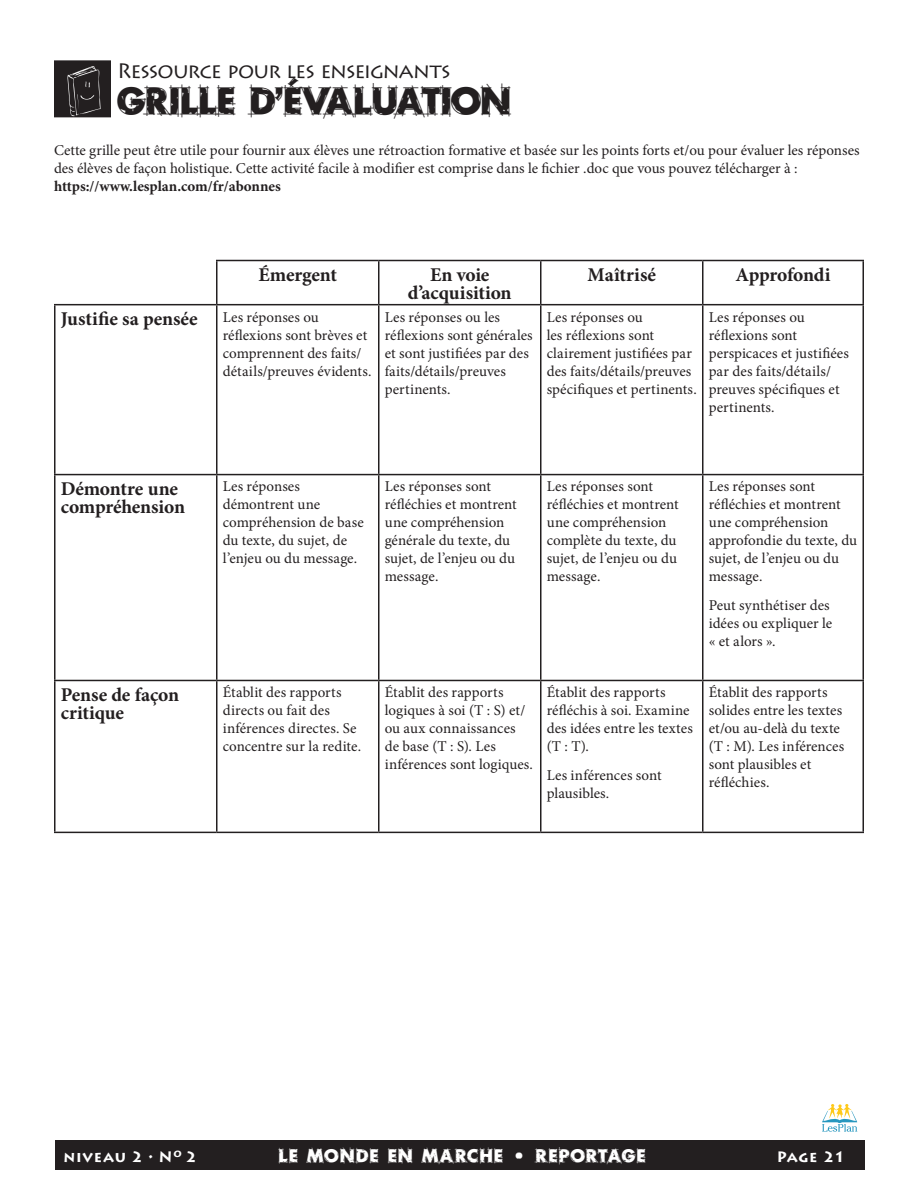
<style>
.page{position:relative;width:918px;height:1188px;background:#fff}
.page>*{position:absolute;margin:0;border:0;box-sizing:border-box;transform-origin:0 0}
.Headline_w_header{font:37.5px "Rough Draft";letter-spacing:-.025em;color:#231f20}
.Headline_w_header-2{font:21px "Lithos Pro";letter-spacing:-.05em;color:#231f20}
.Text_basic{font:700 19.5px/18px "Minion Pro";letter-spacing:-.015em;color:#231f20}
.t1{font:18px "Rough Draft";letter-spacing:.055em;color:#fff}
.Text_basic-2{font:15px/18px "Minion Pro";color:#231f20}
.t2{font:700 15px "Lithos Pro";letter-spacing:.045em;color:#fff}
.s1{font-weight:700}
</style>
<div class="page">
<hr style="left:216px;top:260px;width:163px;height:1px;background:#231f20">
<hr style="left:216px;top:261px;width:2px;height:43px;background:#231f20">
<hr style="left:379px;top:260px;width:162px;height:1px;background:#231f20">
<hr style="left:378px;top:261px;width:2px;height:43px;background:#231f20">
<hr style="left:541px;top:260px;width:162px;height:1px;background:#231f20">
<hr style="left:540px;top:261px;width:2px;height:43px;background:#231f20">
<hr style="left:703px;top:260px;width:161px;height:1px;background:#231f20">
<hr style="left:702px;top:261px;width:2px;height:43px;background:#231f20">
<hr style="left:862px;top:261px;width:2px;height:43px;background:#231f20">
<hr style="left:54px;top:304px;width:163px;height:1px;background:#231f20">
<hr style="left:54px;top:305px;width:2px;height:169px;background:#231f20">
<hr style="left:217px;top:304px;width:162px;height:1px;background:#231f20">
<hr style="left:216px;top:305px;width:2px;height:169px;background:#231f20">
<hr style="left:379px;top:304px;width:162px;height:1px;background:#231f20">
<hr style="left:378px;top:305px;width:2px;height:169px;background:#231f20">
<hr style="left:541px;top:304px;width:162px;height:1px;background:#231f20">
<hr style="left:540px;top:305px;width:2px;height:169px;background:#231f20">
<hr style="left:703px;top:304px;width:161px;height:1px;background:#231f20">
<hr style="left:702px;top:305px;width:2px;height:169px;background:#231f20">
<hr style="left:862px;top:305px;width:2px;height:169px;background:#231f20">
<hr style="left:54px;top:474px;width:163px;height:1px;background:#231f20">
<hr style="left:54px;top:475px;width:2px;height:205px;background:#231f20">
<hr style="left:217px;top:474px;width:162px;height:1px;background:#231f20">
<hr style="left:216px;top:475px;width:2px;height:205px;background:#231f20">
<hr style="left:379px;top:474px;width:162px;height:1px;background:#231f20">
<hr style="left:378px;top:475px;width:2px;height:205px;background:#231f20">
<hr style="left:541px;top:474px;width:162px;height:1px;background:#231f20">
<hr style="left:540px;top:475px;width:2px;height:205px;background:#231f20">
<hr style="left:703px;top:474px;width:161px;height:1px;background:#231f20">
<hr style="left:702px;top:475px;width:2px;height:205px;background:#231f20">
<hr style="left:862px;top:475px;width:2px;height:205px;background:#231f20">
<hr style="left:54px;top:680px;width:163px;height:1px;background:#231f20">
<hr style="left:54px;top:681px;width:2px;height:151px;background:#231f20">
<hr style="left:217px;top:680px;width:162px;height:1px;background:#231f20">
<hr style="left:216px;top:681px;width:2px;height:151px;background:#231f20">
<hr style="left:379px;top:680px;width:162px;height:1px;background:#231f20">
<hr style="left:378px;top:681px;width:2px;height:151px;background:#231f20">
<hr style="left:541px;top:680px;width:162px;height:1px;background:#231f20">
<hr style="left:540px;top:681px;width:2px;height:151px;background:#231f20">
<hr style="left:703px;top:680px;width:161px;height:1px;background:#231f20">
<hr style="left:702px;top:681px;width:2px;height:151px;background:#231f20">
<hr style="left:862px;top:681px;width:2px;height:151px;background:#231f20">
<hr style="left:54px;top:832px;width:163px;height:1px;background:#231f20">
<hr style="left:217px;top:832px;width:162px;height:1px;background:#231f20">
<hr style="left:379px;top:832px;width:162px;height:1px;background:#231f20">
<hr style="left:541px;top:832px;width:162px;height:1px;background:#231f20">
<hr style="left:703px;top:832px;width:161px;height:1px;background:#231f20">
<div style="left:54px;top:60px;width:57px;height:57px;background:#231f20"></div>
<svg style="left:68px;top:66px;width:33px;height:50px"></svg>
<svg style="left:822px;top:1104px;width:35px;height:28px"></svg>
<div style="left:55px;top:1140px;width:810px;height:30px;background:#231f20"></div>
<p class="Headline_w_header-2" style="left:117px;top:59px;width:336px">Ressource pour les enseignants</p>
<p class="Headline_w_header" style="left:117px;top:77px;width:396px">GRILLE D’ÉVALUATION</p>
<p class="Text_basic-2" style="left:54px;top:141px;width:807px">Cette grille peut être utile pour fournir aux élèves une rétroaction formative et basée sur les points forts et/ou pour évaluer les réponses des élèves de façon holistique. Cette activité facile à modifier est comprise dans le fichier .doc que vous pouvez télécharger à : <span class="s1">https://www.lesplan.com/fr/abonnes</span></p>
<p class="Text_basic" style="left:258px;top:265px;width:80px">Émergent</p>
<p class="Text_basic" style="left:408px;top:265px;width:105px;text-align:center">En voie d’acquisition</p>
<p class="Text_basic" style="left:587px;top:265px;width:70px">Maîtrisé</p>
<p class="Text_basic" style="left:735px;top:265px;width:97px">Approfondi</p>
<p class="Text_basic" style="left:61px;top:309px;width:138px">Justifie sa pensée</p>
<p class="Text_basic-2" style="left:223px;top:308px;width:150px">Les réponses ou réflexions sont brèves et comprennent des faits/ détails/preuves évidents.</p>
<p class="Text_basic-2" style="left:385px;top:308px;width:150px">Les réponses ou les réflexions sont générales et sont justifiées par des faits/détails/preuves pertinents.</p>
<p class="Text_basic-2" style="left:547px;top:308px;width:152px">Les réponses ou<br>les réflexions sont clairement justifiées par des faits/détails/preuves spécifiques et pertinents.</p>
<p class="Text_basic-2" style="left:709px;top:308px;width:142px">Les réponses ou réflexions sont perspicaces et justifiées par des faits/détails/ preuves spécifiques et pertinents.</p>
<p class="Text_basic" style="left:61px;top:479px;width:126px">Démontre une compréhension</p>
<p class="Text_basic-2" style="left:223px;top:478px;width:143px">Les réponses démontrent une compréhension de base du texte, du sujet, de l’enjeu ou du message.</p>
<p class="Text_basic-2" style="left:385px;top:478px;width:134px">Les réponses sont réfléchies et montrent une compréhension générale du texte, du sujet, de l’enjeu ou du message.</p>
<p class="Text_basic-2" style="left:547px;top:478px;width:134px">Les réponses sont réfléchies et montrent une compréhension complète du texte, du sujet, de l’enjeu ou du message.</p>
<p class="Text_basic-2" style="left:709px;top:478px;width:150px">Les réponses sont réfléchies et montrent une compréhension approfondie du texte, du sujet, de l’enjeu ou du message.</p>
<p class="Text_basic-2" style="left:709px;top:596px;width:125px">Peut synthétiser des idées ou expliquer le « et alors ».</p>
<p class="Text_basic" style="left:61px;top:685px;width:120px">Pense de façon critique</p>
<p class="Text_basic-2" style="left:223px;top:684px;width:140px">Établit des rapports directs ou fait des inférences directes. Se concentre sur la redite.</p>
<p class="Text_basic-2" style="left:385px;top:684px;width:150px">Établit des rapports logiques à soi (T : S) et/ ou aux connaissances de base (T : S). Les inférences sont logiques.</p>
<p class="Text_basic-2" style="left:547px;top:684px;width:148px">Établit des rapports réfléchis à soi. Examine des idées entre les textes (T : T).</p>
<p class="Text_basic-2" style="left:547px;top:766px;width:116px">Les inférences sont plausibles.</p>
<p class="Text_basic-2" style="left:709px;top:684px;width:137px">Établit des rapports solides entre les textes et/ou au-delà du texte (T : M). Les inférences sont plausibles et réfléchies.</p>
<p class="t2" style="left:64px;top:1148px;width:135px">niveau 2 • N<sup>o</sup> 2</p>
<p class="t1" style="left:279px;top:1144px;width:368px">LE MONDE EN MARCHE • REPORTAGE</p>
<p class="t2" style="left:777px;top:1148px;width:70px">Page 21</p>
</div>
